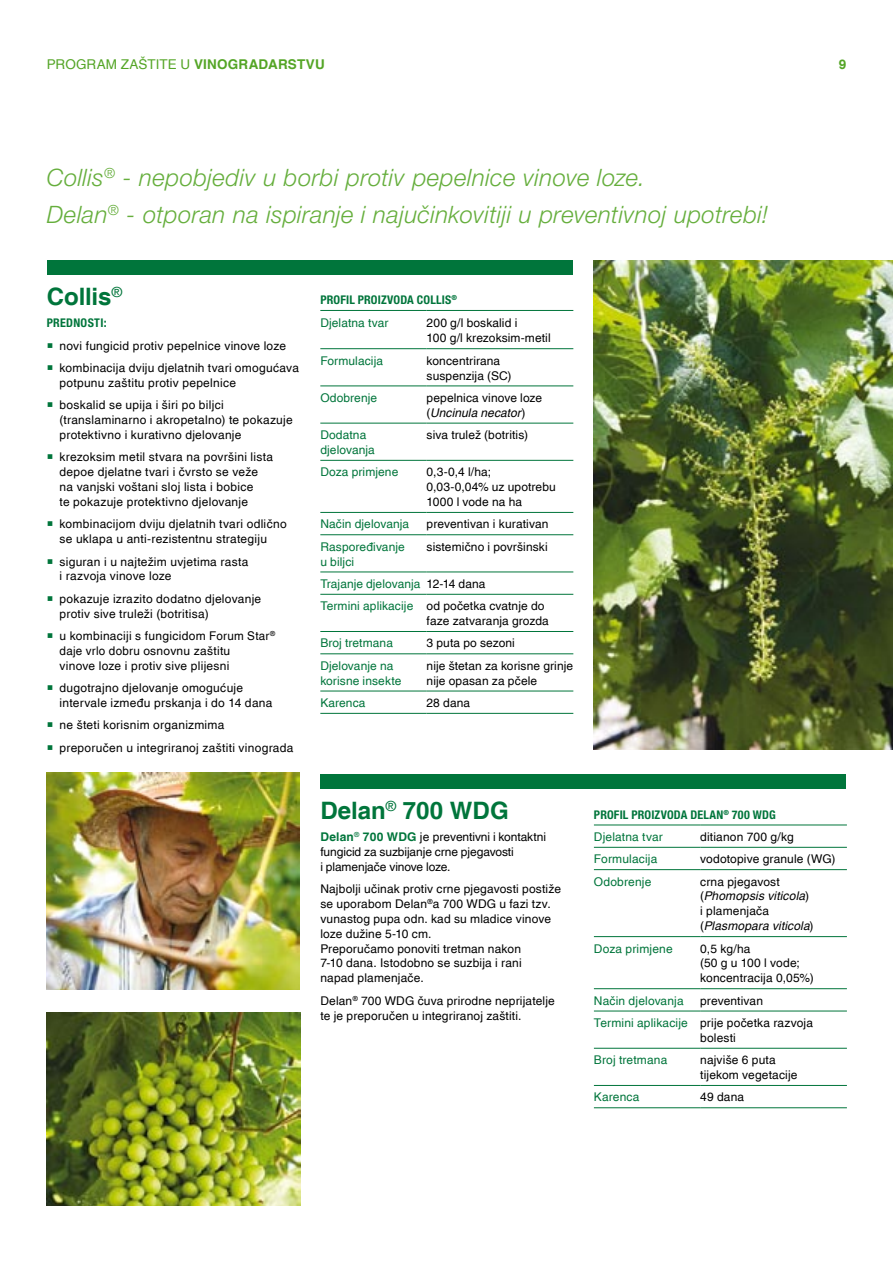
<style>
.page{position:relative;width:893px;height:1263px;background:#fff}
.page>*{position:absolute;margin:0;border:0;box-sizing:border-box;transform-origin:0 0}
.t1{font:italic 300 24px/37.2px "Helvetica Neue LT Pro";letter-spacing:.015em;color:#54a526}
.t2{font:700 24px "Helvetica";color:#00753b}
.t3{font:13.5px "Helvetica LT Std Roman HR";letter-spacing:.005em;color:#54a526}
.t4{font:13.5px "Helvetica LT Std Bold HR";color:#54a526}
.t5{font:12px/14.9px "Helvetica LT Std Roman HR";letter-spacing:.015em;color:#000}
.t6{font:12px/14.9px "Helvetica LT Std Roman HR";letter-spacing:.01em;color:#00753b}
.t7{font:12px/14.9px "Helvetica LT Std Roman HR";letter-spacing:-.005em;color:#000}
.t8{font:700 condensed 12px "Helvetica Neue LT Std";letter-spacing:.015em;color:#00753b}
.t9{font:italic 12px "Helvetica";letter-spacing:.01em;color:#000}
.s1{font-family:"Helvetica LT Std Bold HR"}
.s2{color:#00753b}
.s3{font-family:"Helvetica LT Std Roman HR";font-style:normal}
.s4{color:#000}
.s5{font-family:"Helvetica LT Std Bold HR";color:#00753b}
</style>
<div class="page">
<div style="left:320px;top:774px;width:526px;height:15px;background:#00753b"></div>
<div style="left:47px;top:260px;width:526px;height:15px;background:#00753b"></div>
<img style="left:47px;top:1012px;width:253px;height:193px">
<svg style="left:320px;top:349px;width:253px;height:364px"></svg>
<hr style="left:320px;top:310px;width:107px;height:1px;background:#00753b">
<hr style="left:427px;top:310px;width:146px;height:1px;background:#00753b">
<hr style="left:320px;top:348px;width:107px;height:1px;background:#00753b">
<hr style="left:320px;top:386px;width:107px;height:1px;background:#00753b">
<hr style="left:320px;top:423px;width:107px;height:1px;background:#00753b">
<hr style="left:320px;top:460px;width:107px;height:1px;background:#00753b">
<hr style="left:427px;top:348px;width:146px;height:1px;background:#00753b">
<hr style="left:427px;top:386px;width:146px;height:1px;background:#00753b">
<hr style="left:427px;top:423px;width:146px;height:1px;background:#00753b">
<hr style="left:427px;top:460px;width:146px;height:1px;background:#00753b">
<hr style="left:320px;top:512px;width:107px;height:1px;background:#00753b">
<hr style="left:427px;top:512px;width:146px;height:1px;background:#00753b">
<hr style="left:320px;top:534px;width:107px;height:1px;background:#00753b">
<hr style="left:427px;top:534px;width:146px;height:1px;background:#00753b">
<hr style="left:320px;top:572px;width:107px;height:1px;background:#00753b">
<hr style="left:427px;top:572px;width:146px;height:1px;background:#00753b">
<hr style="left:320px;top:594px;width:107px;height:1px;background:#00753b">
<hr style="left:427px;top:594px;width:146px;height:1px;background:#00753b">
<hr style="left:320px;top:631px;width:107px;height:1px;background:#00753b">
<hr style="left:320px;top:653px;width:107px;height:1px;background:#00753b">
<hr style="left:427px;top:631px;width:146px;height:1px;background:#00753b">
<hr style="left:427px;top:653px;width:146px;height:1px;background:#00753b">
<hr style="left:320px;top:691px;width:107px;height:1px;background:#00753b">
<hr style="left:320px;top:713px;width:107px;height:1px;background:#00753b">
<hr style="left:427px;top:691px;width:146px;height:1px;background:#00753b">
<hr style="left:427px;top:713px;width:146px;height:1px;background:#00753b">
<img style="left:47px;top:773px;width:252px;height:217px">
<img style="left:594px;top:260px;width:299px;height:489px">
<svg style="left:594px;top:824px;width:253px;height:261px"></svg>
<hr style="left:594px;top:825px;width:106px;height:1px;background:#00753b">
<hr style="left:700px;top:825px;width:147px;height:1px;background:#00753b">
<hr style="left:594px;top:847px;width:106px;height:1px;background:#00753b">
<hr style="left:594px;top:869px;width:106px;height:1px;background:#00753b">
<hr style="left:594px;top:936px;width:106px;height:1px;background:#00753b">
<hr style="left:700px;top:847px;width:147px;height:1px;background:#00753b">
<hr style="left:700px;top:869px;width:147px;height:1px;background:#00753b">
<hr style="left:700px;top:936px;width:147px;height:1px;background:#00753b">
<hr style="left:594px;top:988px;width:106px;height:1px;background:#00753b">
<hr style="left:700px;top:988px;width:147px;height:1px;background:#00753b">
<hr style="left:594px;top:1011px;width:106px;height:1px;background:#00753b">
<hr style="left:700px;top:1011px;width:147px;height:1px;background:#00753b">
<hr style="left:594px;top:1048px;width:106px;height:1px;background:#00753b">
<hr style="left:700px;top:1048px;width:147px;height:1px;background:#00753b">
<hr style="left:594px;top:1085px;width:106px;height:1px;background:#00753b">
<hr style="left:594px;top:1107px;width:106px;height:1px;background:#00753b">
<hr style="left:700px;top:1085px;width:147px;height:1px;background:#00753b">
<hr style="left:700px;top:1107px;width:147px;height:1px;background:#00753b">
<p class="t3" style="left:47px;top:57px;width:280px">Program zaštite u <span class="s1">VINOGRADARSTVU</span></p>
<p class="t4" style="left:839px;top:56px;width:9px">9</p>
<h1 class="t1" style="left:47px;top:159px;width:723px">Collis<sup>®</sup> - nepobjediv u borbi protiv pepelnice vinove loze.<br>Delan<sup>®</sup> - otporan na ispiranje i najučinkovitiji u preventivnoj upotrebi!</h1>
<h1 class="t2" style="left:47px;top:282px;width:77px">Collis<sup>®</sup></h1>
<p class="t8" style="left:47px;top:316px;width:61px">PREDNOSTI:</p>
<p class="t5" style="left:47px;top:338px;width:241px"><span class="s2">○</span> novi fungicid protiv pepelnice vinove loze</p>
<p class="t5" style="left:60px;top:360px;width:241px;text-indent:-13px"><span class="s2">○</span> kombinacija dviju djelatnih tvari omogućava potpunu zaštitu protiv pepelnice</p>
<p class="t5" style="left:60px;top:398px;width:235px;text-indent:-13px"><span class="s2">○</span> boskalid se upija i širi po biljci (translaminarno i akropetalno) te pokazuje protektivno i kurativno djelovanje</p>
<p class="t5" style="left:60px;top:450px;width:215px;text-indent:-13px"><span class="s2">○</span> krezoksim metil stvara na površini lista depoe djelatne tvari i čvrsto se veže na vanjski voštani sloj lista i bobice<br>te pokazuje protektivno djelovanje</p>
<p class="t5" style="left:47px;top:517px;width:241px;text-align:center"><span class="s2">○</span> kombinacijom dviju djelatnih tvari odlično se uklapa u anti-rezistentnu strategiju</p>
<p class="t5" style="left:60px;top:554px;width:190px;text-indent:-13px"><span class="s2">○</span> siguran i u najtežim uvjetima rasta i razvoja vinove loze</p>
<p class="t5" style="left:60px;top:591px;width:203px;text-indent:-13px"><span class="s2">○</span> pokazuje izrazito dodatno djelovanje protiv sive truleži (botritisa)</p>
<p class="t5" style="left:60px;top:628px;width:217px;text-indent:-13px"><span class="s2">○</span> u kombinaciji s fungicidom Forum Star<sup>® </sup>daje vrlo dobru osnovnu zaštitu<br>vinove loze i protiv sive plijesni</p>
<p class="t5" style="left:60px;top:680px;width:215px;text-indent:-13px"><span class="s2">○</span> dugotrajno djelovanje omogućuje intervale između prskanja i do 14 dana</p>
<p class="t5" style="left:47px;top:718px;width:179px"><span class="s2">○</span> ne šteti korisnim organizmima</p>
<p class="t5" style="left:47px;top:740px;width:248px"><span class="s2">○</span> preporučen u integriranoj zaštiti vinograda</p>
<p class="t8" style="left:320px;top:293px;width:138px">PROFIL PROIZVODA COLLIS<sup>®</sup></p>
<p class="t6" style="left:320px;top:316px;width:70px">Djelatna tvar</p>
<p class="t5" style="left:427px;top:316px;width:126px">200 g/l boskalid i<br>100 g/l krezoksim-metil</p>
<p class="t6" style="left:320px;top:353px;width:64px">Formulacija</p>
<p class="t5" style="left:427px;top:353px;width:86px">koncentrirana suspenzija (SC)</p>
<p class="t6" style="left:320px;top:390px;width:58px">Odobrenje</p>
<p class="t5" style="left:427px;top:390px;width:117px">pepelnica vinove loze</p>
<p class="t9" style="left:427px;top:406px;width:100px"><span class="s3">(</span>Uncinula necator<span class="s3">)</span></p>
<p class="t6" style="left:320px;top:427px;width:56px">Dodatna djelovanja</p>
<p class="t5" style="left:427px;top:427px;width:103px">siva trulež (botritis)</p>
<p class="t6" style="left:320px;top:465px;width:80px">Doza primjene</p>
<p class="t5" style="left:427px;top:465px;width:131px">0,3-0,4 l/ha;<br>0,03-0,04% uz upotrebu<br>1000 l vode na ha</p>
<p class="t6" style="left:320px;top:517px;width:90px">Način djelovanja</p>
<p class="t5" style="left:427px;top:517px;width:123px">preventivan i kurativan</p>
<p class="t6" style="left:320px;top:539px;width:86px">Raspoređivanje u biljci</p>
<p class="t5" style="left:427px;top:539px;width:123px">sistemično i površinski</p>
<p class="t6" style="left:320px;top:572px;width:226px;line-height:22.4px">Trajanje djelovanja <span class="s4">12-14 dana<br></span>Termini aplikacije <span class="s4">od početka cvatnje do</span></p>
<p class="t5" style="left:427px;top:613px;width:124px">faze zatvaranja grozda</p>
<p class="t6" style="left:320px;top:636px;width:74px">Broj tretmana</p>
<p class="t5" style="left:427px;top:636px;width:90px">3 puta po sezoni</p>
<p class="t6" style="left:320px;top:658px;width:83px">Djelovanje na korisne insekte</p>
<p class="t5" style="left:427px;top:658px;width:148px">nije štetan za korisne grinje nije opasan za pčele</p>
<p class="t6" style="left:320px;top:695px;width:47px">Karenca</p>
<p class="t5" style="left:427px;top:695px;width:45px">28 dana</p>
<h1 class="t2" style="left:320px;top:795px;width:190px">Delan<sup>®</sup> 700 WDG</h1>
<p class="t7" style="left:320px;top:829px;width:227px"><span class="s5">DELAN</span><sup>®</sup> <span class="s5">700 WDG</span> je preventivni i kontaktni fungicid za suzbijanje crne pjegavosti<br>i plamenjače vinove loze.</p>
<p class="t5" style="left:320px;top:881px;width:242px">Najbolji učinak protiv crne pjegavosti postiže se uporabom Delan<sup>®</sup>a 700 WDG u fazi tzv. vunastog pupa odn. kad su mladice vinove loze dužine 5-10 cm.<br>Preporučamo ponoviti tretman nakon<br>7-10 dana. Istodobno se suzbija i rani<br>napad plamenjače.</p>
<p class="t5" style="left:320px;top:993px;width:236px">Delan<sup>®</sup> 700 WDG čuva prirodne neprijatelje te je preporučen u integriranoj zaštiti.</p>
<p class="t8" style="left:594px;top:807px;width:183px">PROFIL PROIZVODA DELAN<sup>®</sup> 700 WDG</p>
<p class="t6" style="left:594px;top:829px;width:70px">Djelatna tvar</p>
<p class="t5" style="left:700px;top:829px;width:95px">ditianon 700 g/kg</p>
<p class="t6" style="left:594px;top:851px;width:65px">Formulacija</p>
<p class="t5" style="left:700px;top:851px;width:137px">vodotopive granule (WG)</p>
<p class="t6" style="left:594px;top:874px;width:59px">Odobrenje</p>
<p class="t5" style="left:700px;top:874px;width:81px">crna pjegavost</p>
<p class="t9" style="left:700px;top:889px;width:110px"><span class="s3">(</span>Phomopsis viticola<span class="s3">)</span></p>
<p class="t5" style="left:700px;top:904px;width:70px">i plamenjača</p>
<p class="t9" style="left:700px;top:919px;width:115px"><span class="s3">(</span>Plasmopara viticola<span class="s3">)</span></p>
<p class="t6" style="left:594px;top:941px;width:80px">Doza primjene</p>
<p class="t5" style="left:700px;top:941px;width:115px">0,5 kg/ha<br>(50 g u 100 l vode; koncentracija 0,05%)</p>
<p class="t6" style="left:594px;top:993px;width:91px">Način djelovanja</p>
<p class="t5" style="left:594px;top:989px;width:221px;line-height:22.4px;text-indent:106px">preventivan<br><span class="s2">Termini aplikacije</span> prije početka razvoja</p>
<p class="t5" style="left:700px;top:1030px;width:37px">bolesti</p>
<p class="t6" style="left:594px;top:1052px;width:75px">Broj tretmana</p>
<p class="t5" style="left:700px;top:1052px;width:99px">najviše 6 puta tijekom vegetacije</p>
<p class="t6" style="left:594px;top:1090px;width:47px">Karenca</p>
<p class="t5" style="left:700px;top:1090px;width:46px">49 dana</p>
</div>
